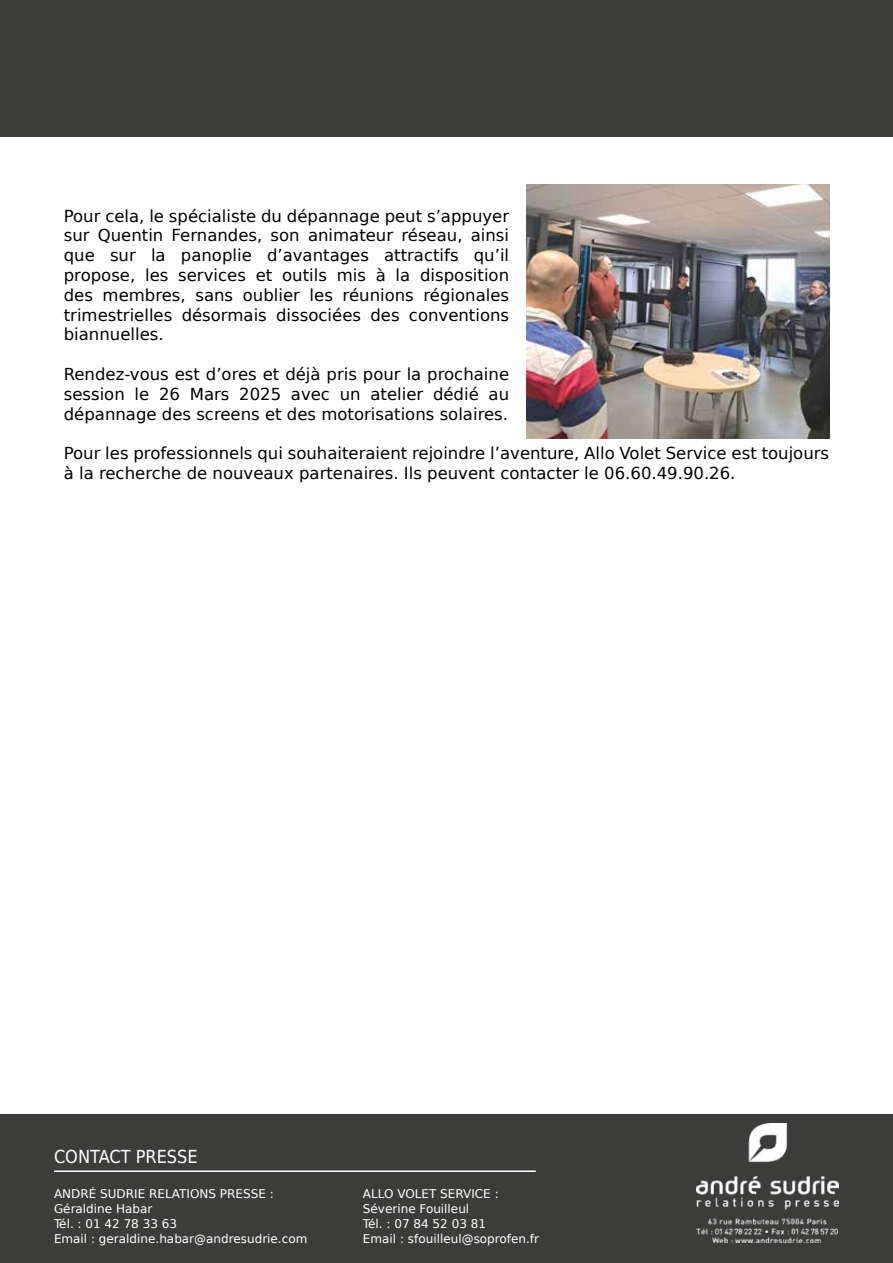
<style>
.page{position:relative;width:893px;height:1263px;background:#fff}
.page>*{position:absolute;margin:0;border:0;box-sizing:border-box;transform-origin:0 0}
.t1{font:18px "DejaVu Sans Condensed";color:#fff}
.t2{font:16.5px/19.8px "DejaVu Sans";color:#000;text-align:justify}
.t3{font:12px/15px "DejaVu Sans";color:#fff}
</style>
<div class="page">
<div style="left:0;top:0;width:893px;height:136px;background:#3c3c3b"></div>
<div style="left:0;top:1114px;width:893px;height:149px;background:#3c3c3b"></div>
<hr style="left:54px;top:1170px;width:482px;height:2px;background:#fff">
<img style="left:696px;top:1123px;width:143px;height:119px">
<img style="left:526px;top:185px;width:303px;height:253px">
<p class="t2" style="left:64px;top:205px;width:447px">Pour cela, le spécialiste du dépannage peut s’appuyer sur Quentin Fernandes, son animateur réseau, ainsi que sur la panoplie d’avantages attractifs qu’il propose, les services et outils mis à la disposition des membres, sans oublier les réunions régionales trimestrielles désormais dissociées des conventions biannuelles.</p>
<p class="t2" style="left:64px;top:364px;width:447px">Rendez-vous est d’ores et déjà pris pour la prochaine session le 26 Mars 2025 avec un atelier dédié au dépannage des screens et des motorisations solaires.</p>
<p class="t2" style="left:64px;top:443px;width:767px">Pour les professionnels qui souhaiteraient rejoindre l’aventure, Allo Volet Service est toujours à la recherche de nouveaux partenaires. Ils peuvent contacter le 06.60.49.90.26.</p>
<p class="t1" style="left:54px;top:1142px;width:145px">CONTACT PRESSE</p>
<p class="t3" style="left:54px;top:1185px;width:255px">ANDRÉ SUDRIE RELATIONS PRESSE :<br>Géraldine Habar<br>Tél. : 01 42 78 33 63<br>Email : geraldine.habar@andresudrie.com</p>
<p class="t3" style="left:363px;top:1185px;width:178px">ALLO VOLET SERVICE :<br>Séverine Fouilleul<br>Tél. : 07 84 52 03 81<br>Email : sfouilleul@soprofen.fr</p>
</div>
